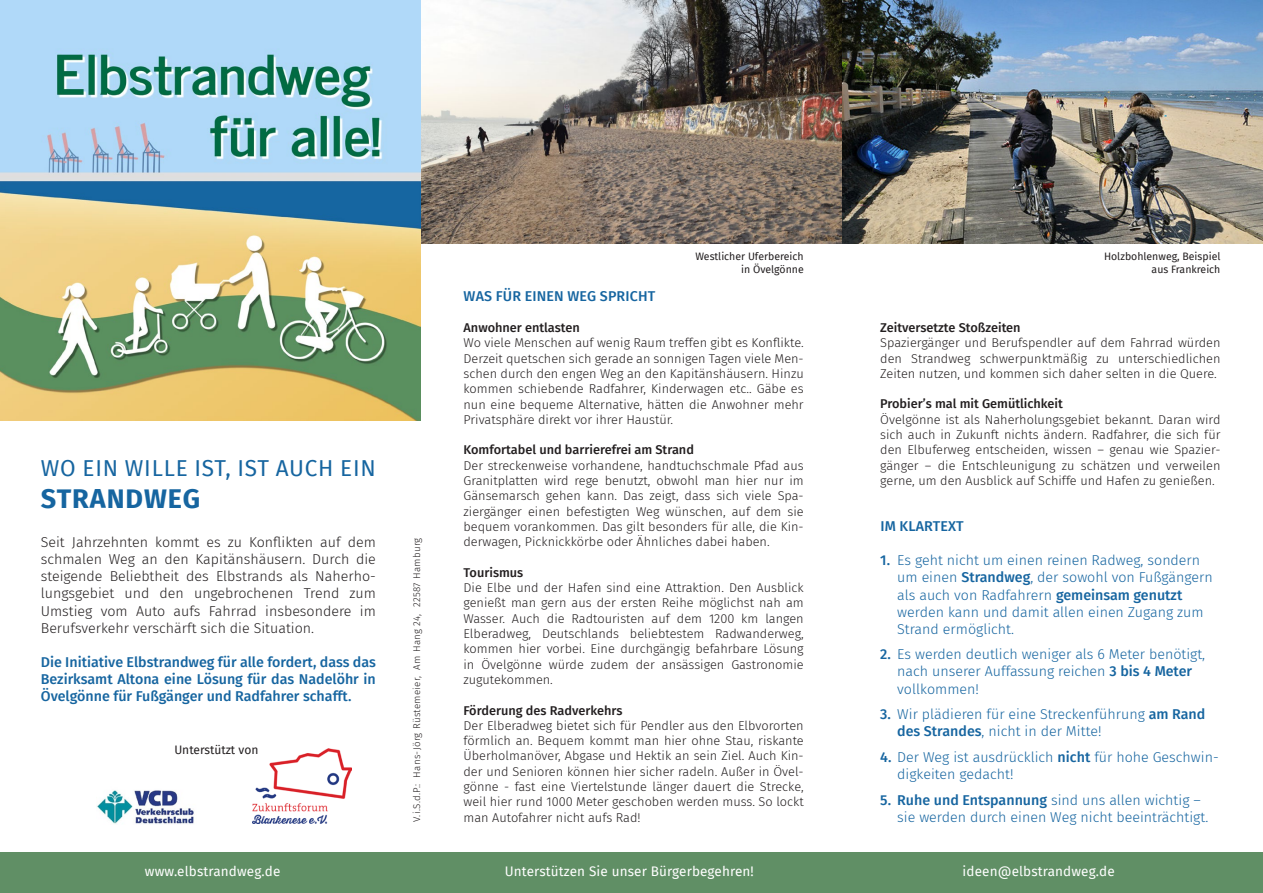
<style>
.page{position:relative;width:1263px;height:893px;background:#fff}
.page>*{position:absolute;margin:0;border:0;box-sizing:border-box;transform-origin:0 0}
.t1{font:700 27px "Fira Sans";letter-spacing:.035em;color:#1665a0}
.t2{font:22.5px "Fira Sans";letter-spacing:.035em;color:#1665a0}
.t3{font:300 14.25px/17.1px "Fira Sans";color:#1665a0}
.größer{font:300 14.25px/17.1px "Fira Sans";color:#231f20;text-align:justify}
.größer-2{font:500 14.25px/17.1px "Fira Sans";color:#1665a0;text-align:justify}
.t4{font:13.5px "Fira Sans";letter-spacing:.01em;color:#fff}
.Text{font:300 12.75px/15.3px "Fira Sans";color:#231f20;text-align:justify}
.Text-2{font:500 12.75px "Fira Sans";color:#231f20}
.t5{font:12px "Fira Sans";color:#231f20}
.t6{font:10.5px/12.6px "Fira Sans";color:#231f20;text-align:right}
.t7{font:300 9.75px "Fira Sans";letter-spacing:.03em;color:#231f20}
.s1{font-weight:500}
</style>
<div class="page">
<img style="left:421px;top:0;width:842px;height:244px">
<div style="left:0;top:852px;width:1263px;height:41px;background:#608f65"></div>
<img style="left:0;top:0;width:421px;height:421px">
<img style="left:97px;top:790px;width:97px;height:34px">
<img style="left:252px;top:749px;width:100px;height:74px">
<p class="t2" style="left:41px;top:451px;width:336px">WO EIN WILLE IST, IST AUCH EIN</p>
<p class="t1" style="left:41px;top:476px;width:161px">STRANDWEG</p>
<p class="größer" style="left:41px;top:533px;width:337px">Seit Jahrzehnten kommt es zu Konflikten auf dem schmalen Weg an den Kapitänshäusern. Durch die steigende Beliebtheit des Elbstrands als Naherho&shy;lungsgebiet und den ungebrochenen Trend zum Umstieg vom Auto aufs Fahrrad insbesondere im Berufsverkehr verschärft sich die Situation.</p>
<p class="größer-2" style="left:41px;top:653px;width:337px">Die Initiative Elbstrandweg für alle fordert, dass das Bezirksamt Altona eine Lösung für das Nadelöhr in Övelgönne für Fußgänger und Radfahrer schafft.</p>
<p class="t5" style="left:174px;top:741px;width:86px">Unterstützt von</p>
<p class="t7" style="left:410px;top:822px;width:285px;rotate:-90deg">V.i.S.d.P.: Hans-Jörg Rüstemeier, Am Hang 24, 22587 Hamburg</p>
<p class="t6" style="left:695px;top:250px;width:110px">Westlicher Uferbereich in Övelgönne</p>
<p class="t6" style="left:1104px;top:250px;width:118px">Holzbohlenweg, Beispiel aus Frankreich</p>
<p class="größer-2" style="left:464px;top:287px;width:193px">WAS FÜR EINEN WEG SPRICHT</p>
<p class="Text-2" style="left:463px;top:317px;width:118px">Anwohner entlasten</p>
<p class="Text" style="left:463px;top:335px;width:342px">Wo viele Menschen auf wenig Raum treffen gibt es Konflikte.<br>Derzeit quetschen sich gerade an sonnigen Tagen viele Men&shy;schen durch den engen Weg an den Kapitänshäusern. Hinzu kommen schiebende Radfahrer, Kinderwagen etc.. Gäbe es nun eine bequeme Alternative, hätten die Anwohner mehr Privatsphäre direkt vor ihrer Haustür.</p>
<p class="Text-2" style="left:463px;top:440px;width:232px">Komfortabel und barrierefrei am Strand</p>
<p class="Text" style="left:463px;top:458px;width:342px">Der streckenweise vorhandene, handtuchschmale Pfad aus Granitplatten wird rege benutzt, obwohl man hier nur im Gänsemarsch gehen kann. Das zeigt, dass sich viele Spa&shy;ziergänger einen befestigten Weg wünschen, auf dem sie bequem vorankommen. Das gilt besonders für alle, die Kin&shy;derwagen, Picknickkörbe oder Ähnliches dabei haben.</p>
<p class="Text-2" style="left:463px;top:562px;width:61px">Tourismus</p>
<p class="Text" style="left:463px;top:580px;width:342px">Die Elbe und der Hafen sind eine Attraktion. Den Ausblick genießt man gern aus der ersten Reihe möglichst nah am Wasser. Auch die Radtouristen auf dem 1200 km langen Elberadweg, Deutschlands beliebtestem Radwanderweg, kommen hier vorbei. Eine durchgängig befahrbare Lösung in Övelgönne würde zudem der ansässigen Gastronomie zugutekommen.</p>
<p class="Text-2" style="left:463px;top:700px;width:160px">Förderung des Radverkehrs</p>
<p class="Text" style="left:463px;top:718px;width:342px">Der Elberadweg bietet sich für Pendler aus den Elbvororten förmlich an. Bequem kommt man hier ohne Stau, riskante Überholmanöver, Abgase und Hektik an sein Ziel. Auch Kin&shy;der und Senioren können hier sicher radeln. Außer in Övel&shy;gönne - fast eine Viertelstunde länger dauert die Strecke, weil hier rund 1000 Meter geschoben werden muss. So lockt man Autofahrer nicht aufs Rad!</p>
<p class="Text-2" style="left:880px;top:317px;width:142px">Zeitversetzte Stoßzeiten</p>
<p class="Text" style="left:880px;top:335px;width:342px">Spaziergänger und Berufspendler auf dem Fahrrad würden den Strandweg schwerpunktmäßig zu unterschiedlichen Zeiten nutzen, und kommen sich daher selten in die Quere.</p>
<p class="Text-2" style="left:880px;top:394px;width:184px">Probier’s mal mit Gemütlichkeit</p>
<p class="Text" style="left:880px;top:412px;width:342px">Övelgönne ist als Naherholungsgebiet bekannt. Daran wird sich auch in Zukunft nichts ändern. Radfahrer, die sich für den Elbuferweg entscheiden, wissen – genau wie Spazier&shy;gänger – die Entschleunigung zu schätzen und verweilen gerne, um den Ausblick auf Schiffe und Hafen zu genießen.</p>
<p class="größer-2" style="left:880px;top:517px;width:85px">IM KLARTEXT</p>
<p class="t3" style="left:897px;top:552px;width:317px;text-indent:-17px"><span class="s1">1.</span> Es geht nicht um einen reinen Radweg, sondern um einen <span class="s1">Strandweg</span>, der sowohl von Fußgängern als auch von Radfahrern <span class="s1">gemeinsam genutzt </span>werden kann und damit allen einen Zugang zum Strand ermöglicht.</p>
<p class="t3" style="left:897px;top:646px;width:309px;text-indent:-17px"><span class="s1">2.</span> Es werden deutlich weniger als 6 Meter benötigt, nach unserer Auffassung reichen <span class="s1">3 bis 4 Meter </span>vollkommen!</p>
<p class="t3" style="left:897px;top:706px;width:310px;text-indent:-17px"><span class="s1">3.</span> Wir plädieren für eine Streckenführung <span class="s1">am Rand des Strandes</span>, nicht in der Mitte!</p>
<p class="t3" style="left:897px;top:748px;width:323px;text-indent:-17px"><span class="s1">4.</span> Der Weg ist ausdrücklich <span class="s1">nicht</span> für hohe Geschwin&shy;digkeiten gedacht!</p>
<p class="t3" style="left:897px;top:791px;width:312px;text-indent:-17px"><span class="s1">5. Ruhe und Entspannung</span> sind uns allen wichtig – sie werden durch einen Weg nicht beeinträchtigt.</p>
<p class="t4" style="left:145px;top:861px;width:137px">www.elbstrandweg.de</p>
<p class="t4" style="left:505px;top:861px;width:250px">Unterstützen Sie unser Bürgerbegehren!</p>
<p class="t4" style="left:962px;top:861px;width:154px">ideen@elbstrandweg.de</p>
</div>
